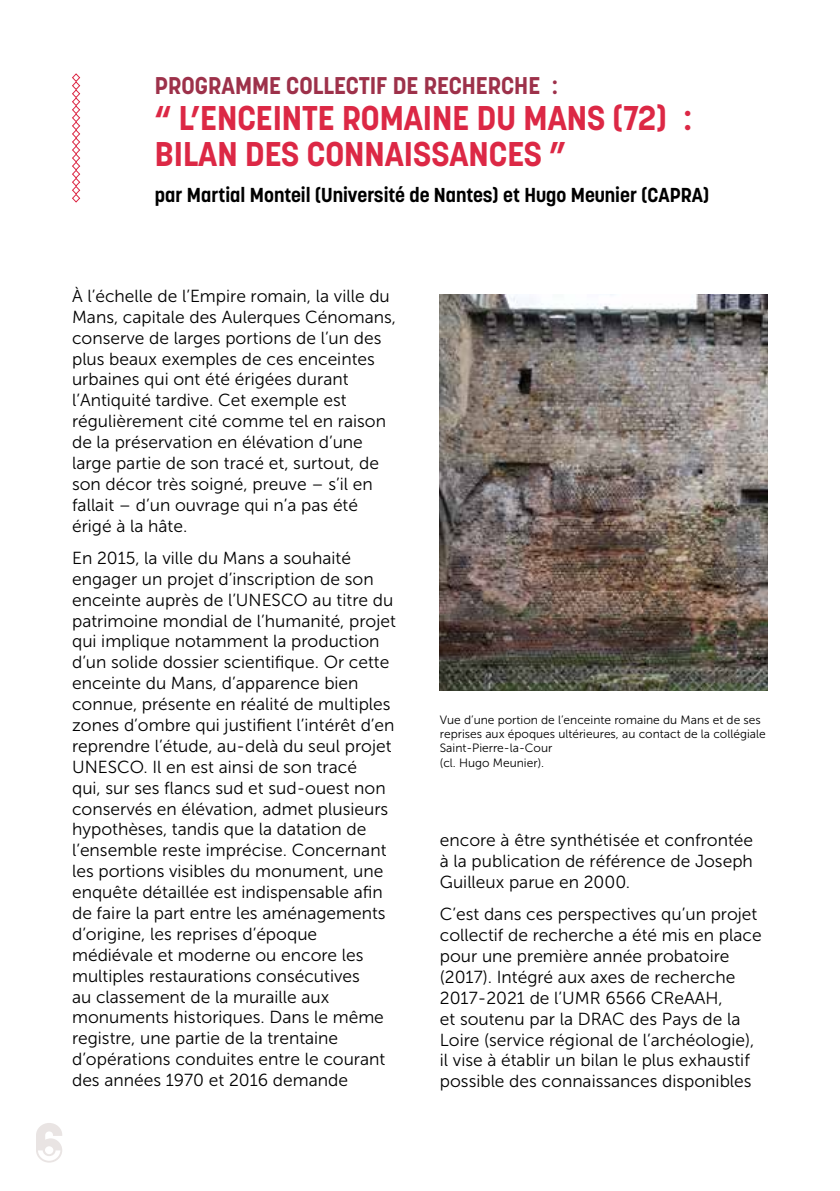
<style>
.page{position:relative;width:840px;height:1191px;background:#fff}
.page>*{position:absolute;margin:0;border:0;box-sizing:border-box;transform-origin:0 0}
.t1{font:700 34px/36px "Korolev";color:#dc2845}
.t2{font:700 24px "Korolev";color:#9d314a}
.t3{font:700 20px "Korolev";color:#000}
.t4{font:17.4px/20.8px "Museo Sans 300";color:#000}
.t5{font:12px/14.4px "Museo Sans 300";color:#000}
</style>
<div class="page">
<svg style="left:36px;top:1123px;width:26px;height:39px"></svg>
<img style="left:439px;top:294px;width:328px;height:397px">
<svg style="left:72px;top:73px;width:8px;height:130px"></svg>
<h2 class="t2" style="left:155px;top:71px;width:404px">PROGRAMME COLLECTIF DE RECHERCHE :</h2>
<h1 class="t1" style="left:155px;top:101px;width:538px">“ L’ENCEINTE ROMAINE DU MANS (72) :<br>BILAN DES CONNAISSANCES ”</h1>
<p class="t3" style="left:155px;top:182px;width:555px">par Martial Monteil (Université de Nantes) et Hugo Meunier (CAPRA)</p>
<p class="t4" style="left:72px;top:286px;width:325px">À l’échelle de l’Empire romain, la ville du Mans, capitale des Aulerques Cénomans, conserve de larges portions de l’un des plus beaux exemples de ces enceintes urbaines qui ont été érigées durant l’Antiquité tardive. Cet exemple est régulièrement cité comme tel en raison de la préservation en élévation d’une large partie de son tracé et, surtout, de son décor très soigné, preuve – s’il en fallait – d’un ouvrage qui n’a pas été érigé à la hâte.</p>
<p class="t4" style="left:72px;top:547px;width:325px">En 2015, la ville du Mans a souhaité engager un projet d’inscription de son enceinte auprès de l’UNESCO au titre du patrimoine mondial de l’humanité, projet qui implique notamment la production d’un solide dossier scientifique. Or cette enceinte du Mans, d’apparence bien connue, présente en réalité de multiples zones d’ombre qui justifient l’intérêt d’en reprendre l’étude, au-delà du seul projet UNESCO. Il en est ainsi de son tracé<br>qui, sur ses flancs sud et sud-ouest non conservés en élévation, admet plusieurs hypothèses, tandis que la datation de l’ensemble reste imprécise. Concernant les portions visibles du monument, une enquête détaillée est indispensable afin de faire la part entre les aménagements d’origine, les reprises d’époque médiévale et moderne ou encore les multiples restaurations consécutives<br>au classement de la muraille aux monuments historiques. Dans le même registre, une partie de la trentaine d’opérations conduites entre le courant des années 1970 et 2016 demande</p>
<p class="t5" style="left:439px;top:712px;width:327px">Vue d’une portion de l’enceinte romaine du Mans et de ses reprises aux époques ultérieures, au contact de la collégiale Saint-Pierre-la-Cour<br>(cl. Hugo Meunier).</p>
<p class="t4" style="left:439px;top:830px;width:314px;text-align:justify">encore à être synthétisée et confrontée à la publication de référence de Joseph Guilleux parue en 2000.</p>
<p class="t4" style="left:439px;top:904px;width:323px">C’est dans ces perspectives qu’un projet collectif de recherche a été mis en place pour une première année probatoire (2017). Intégré aux axes de recherche 2017-2021 de l’UMR 6566 CReAAH,<br>et soutenu par la DRAC des Pays de la Loire (service régional de l’archéologie), il vise à établir un bilan le plus exhaustif possible des connaissances disponibles</p>
</div>
